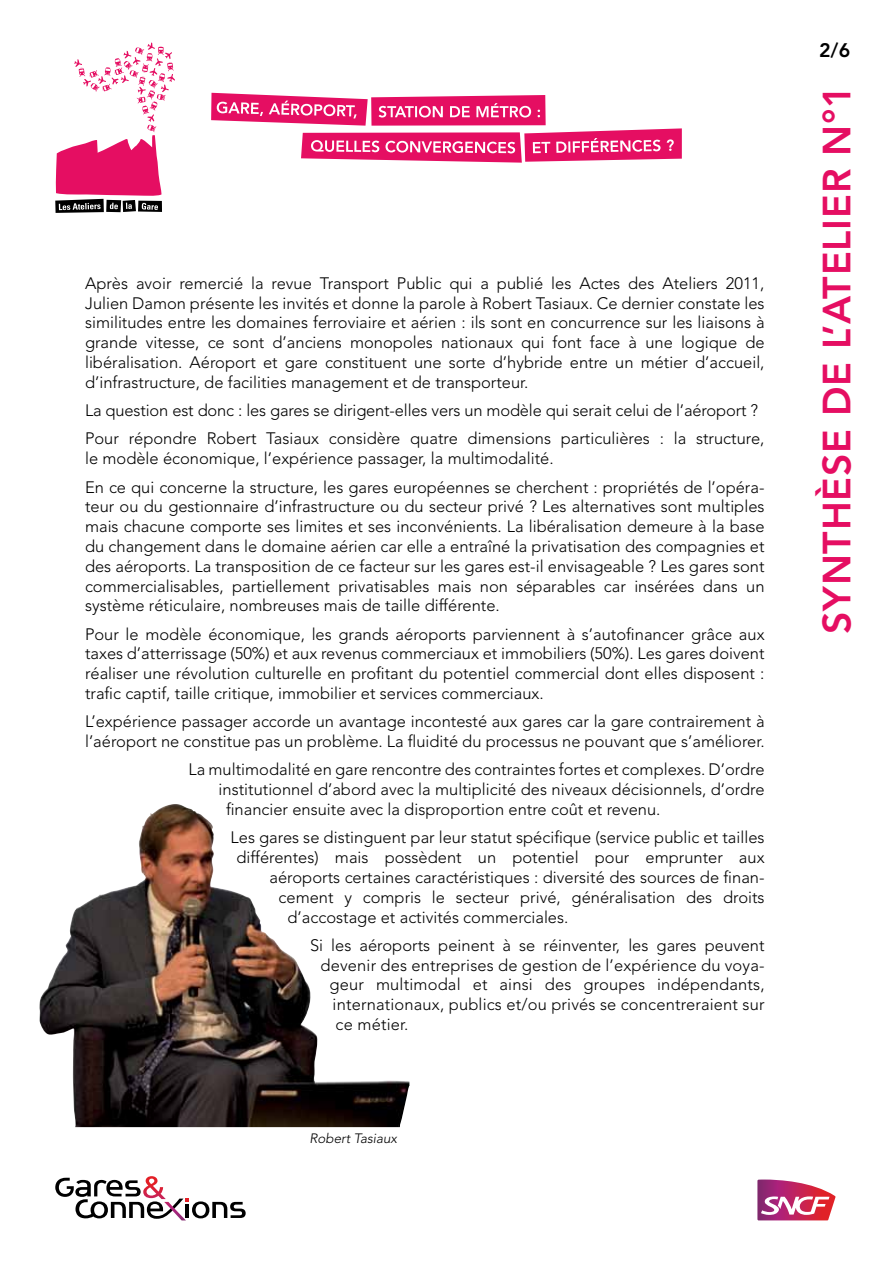
<style>
.page{position:relative;width:893px;height:1263px;background:#fff}
.page>*{position:absolute;margin:0;border:0;box-sizing:border-box;transform-origin:0 0}
.t1{font:800 39px "Avenir";letter-spacing:.02em;color:#e50e62}
.t2{font:800 19.5px "Avenir";color:#000}
.t3{font:300 16.5px/19.8px "Avenir";color:#000;text-align:justify}
.t4{font:italic 300 13.5px "Avenir";color:#000}
</style>
<div class="page">
<svg style="left:55px;top:1176px;width:191px;height:44px"></svg>
<svg style="left:757px;top:1179px;width:78px;height:41px"></svg>
<svg style="left:55px;top:43px;width:120px;height:170px"></svg>
<svg style="left:211px;top:93px;width:471px;height:70px"></svg>
<img style="left:39px;top:804px;width:370px;height:323px">
<p class="t3" style="left:85px;top:273px;width:681px">Après avoir remercié la revue Transport Public qui a publié les Actes des Ateliers 2011, Julien Damon présente les invités et donne la parole à Robert Tasiaux. Ce dernier constate les similitudes entre les domaines ferroviaire et aérien : ils sont en concurrence sur les liaisons à grande vitesse, ce sont d’anciens monopoles nationaux qui font face à une logique de libéralisation. Aéroport et gare constituent une sorte d’hybride entre un métier d’accueil, d’infrastructure, de facilities management et de transporteur.</p>
<p class="t3" style="left:85px;top:396px;width:681px;line-height:28.3px">La question est donc : les gares se dirigent-elles vers un modèle qui serait celui de l’aéroport ?<br>Pour répondre Robert Tasiaux considère quatre dimensions particulières : la structure,</p>
<p class="t3" style="left:85px;top:444px;width:681px;line-height:28.3px">le modèle économique, l’expérience passager, la multimodalité.<br>En ce qui concerne la structure, les gares européennes se cherchent : propriétés de l’opéra-</p>
<p class="t3" style="left:85px;top:497px;width:681px">teur ou du gestionnaire d’infrastructure ou du secteur privé ? Les alternatives sont multiples mais chacune comporte ses limites et ses inconvénients. La libéralisation demeure à la base du changement dans le domaine aérien car elle a entraîné la privatisation des compagnies et des aéroports. La transposition de ce facteur sur les gares est-il envisageable ? Les gares sont commercialisables, partiellement privatisables mais non séparables car insérées dans un système réticulaire, nombreuses mais de taille différente.</p>
<p class="t3" style="left:85px;top:624px;width:681px">Pour le modèle économique, les grands aéroports parviennent à s’autofinancer grâce aux taxes d’atterrissage (50%) et aux revenus commerciaux et immobiliers (50%). Les gares doivent réaliser une révolution culturelle en profitant du potentiel commercial dont elles disposent : trafic captif, taille critique, immobilier et services commerciaux.</p>
<p class="t3" style="left:85px;top:712px;width:681px">L’expérience passager accorde un avantage incontesté aux gares car la gare contrairement à l’aéroport ne constitue pas un problème. La fluidité du processus ne pouvant que s’améliorer.</p>
<p class="t3" style="left:189px;top:760px;width:577px">La multimodalité en gare rencontre des contraintes fortes et complexes. D’ordre</p>
<p class="t3" style="left:219px;top:780px;width:548px">institutionnel d’abord avec la multiplicité des niveaux décisionnels, d’ordre</p>
<p class="t3" style="left:226px;top:799px;width:436px">financier ensuite avec la disproportion entre coût et revenu.</p>
<p class="t3" style="left:231px;top:828px;width:535px">Les gares se distinguent par leur statut spécifique (service public et tailles</p>
<p class="t3" style="left:237px;top:848px;width:530px">différentes) mais possèdent un potentiel pour emprunter aux</p>
<p class="t3" style="left:270px;top:867px;width:496px">aéroports certaines caractéristiques : diversité des sources de finan-</p>
<p class="t3" style="left:279px;top:887px;width:488px">cement y compris le secteur privé, généralisation des droits</p>
<p class="t3" style="left:288px;top:907px;width:282px">d’accostage et activités commerciales.</p>
<p class="t3" style="left:310px;top:935px;width:456px">Si les aéroports peinent à se réinventer, les gares peuvent</p>
<p class="t3" style="left:321px;top:955px;width:445px">devenir des entreprises de gestion de l’expérience du voya-</p>
<p class="t3" style="left:330px;top:975px;width:437px">geur multimodal et ainsi des groupes indépendants,</p>
<p class="t3" style="left:333px;top:995px;width:434px">internationaux, publics et/ou privés se concentreraient sur</p>
<p class="t3" style="left:336px;top:1014px;width:75px">ce métier.</p>
<p class="t4" style="left:310px;top:1131px;width:89px">Robert Tasiaux</p>
<p class="t2" style="left:819px;top:39px;width:33px">2/6</p>
<h1 class="t1" style="left:814px;top:634px;width:551px;rotate:-90deg">Synthèse de l’Atelier n°1</h1>
</div>
